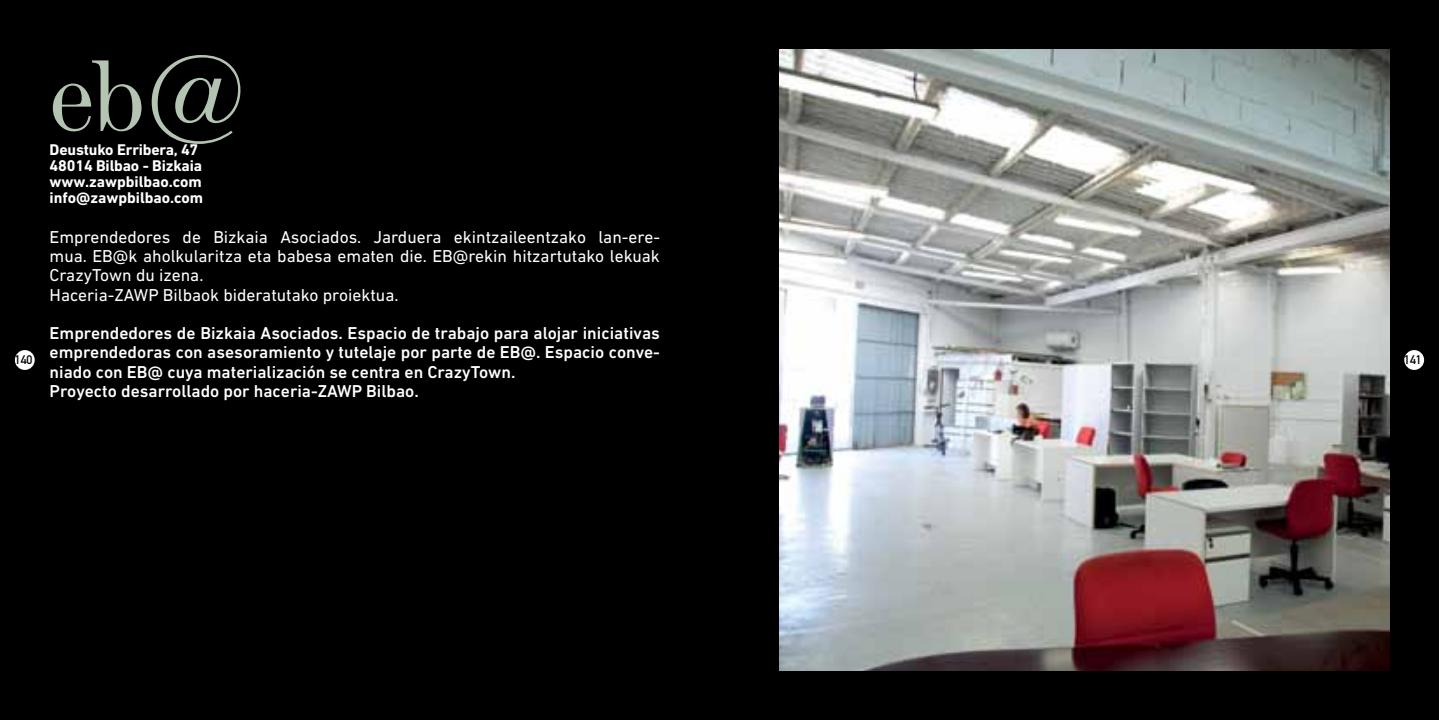
<style>
.page{position:relative;width:1439px;height:720px;background:#fff}
.page>*{position:absolute;margin:0;border:0;box-sizing:border-box;transform-origin:0 0}
.t1{font:105px "De Vinne BT Text";color:#b3c4b2}
.t2{font:500 17.5px/19.2px "DIN Next LT Pro";color:#fff}
.t3{font:17.5px/19.2px "DIN Next LT Pro";color:#fff}
.t4{font:700 15.75px/15.8px "DIN Next LT Pro";letter-spacing:-.01em;color:#fff}
.t5{font:12.25px "DIN Mittelschrift Std";letter-spacing:-.005em;color:#000}
</style>
<div class="page">
<div style="left:0;top:0;width:719px;height:719px;background:#000"></div>
<div style="left:719px;top:0;width:720px;height:719px;background:#000"></div>
<div style="left:1404px;top:350px;width:20px;height:20px;background:#fff;border-radius:50%"></div>
<div style="left:15px;top:350px;width:20px;height:20px;background:#fff;border-radius:50%"></div>
<img style="left:779px;top:50px;width:610px;height:620px">
<h1 class="t1" style="left:50px;top:31px;width:200px">eb@</h1>
<p class="t4" style="left:50px;top:142px;width:155px">Deustuko Erribera, 47<br>48014 Bilbao - Bizkaia www.zawpbilbao.com info@zawpbilbao.com</p>
<p class="t3" style="left:50px;top:227px;width:612px">Emprendedores de Bizkaia Asociados. Jarduera ekintzaileentzako lan-ere&shy;mua. EB@k aholkularitza eta babesa ematen die. EB@rekin hitzartutako lekuak CrazyTown du izena.<br>Haceria-ZAWP Bilbaok bideratutako proiektua.</p>
<p class="t2" style="left:50px;top:323px;width:612px">Emprendedores de Bizkaia Asociados. Espacio de trabajo para alojar iniciativas emprendedoras con asesoramiento y tutelaje por parte de EB@. Espacio conve&shy;niado con EB@ cuya materialización se centra en CrazyTown.<br>Proyecto desarrollado por haceria-ZAWP Bilbao.</p>
<p class="t5" style="left:15px;top:353px;width:19px">140</p>
<p class="t5" style="left:1404px;top:353px;width:19px">141</p>
</div>
